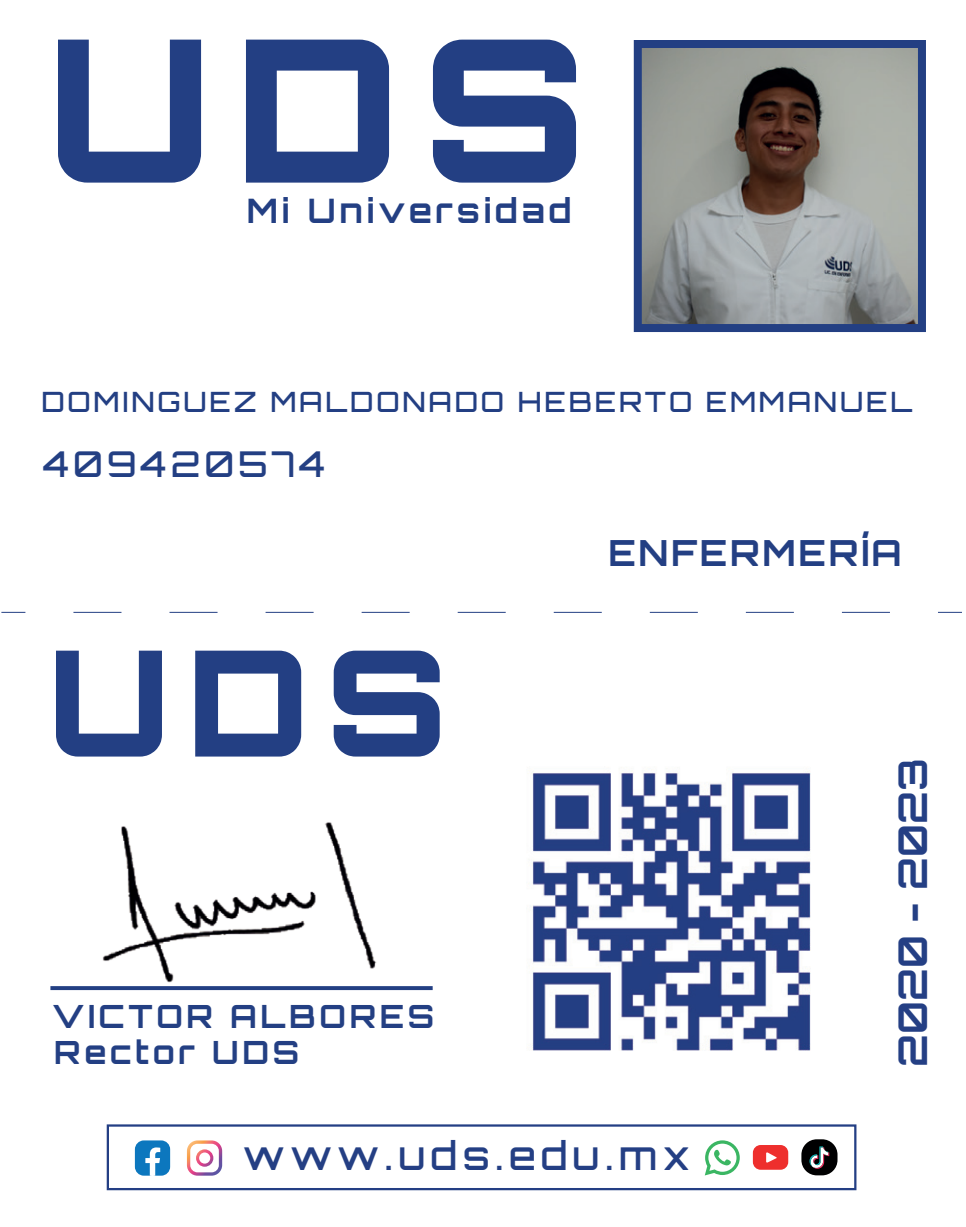
<style>
.page{position:relative;width:966px;height:1227px;background:#fff}
.page>*{position:absolute;margin:0;border:0;box-sizing:border-box;transform-origin:0 0}
.t1{font:700 39.6px "Orbitron";color:#243f84}
.t2{font:500 39.2px "Orbitron";letter-spacing:.135em;color:#243f84}
.t3{font:700 36px "Orbitron";letter-spacing:.075em;color:#233f83}
.t4{font:500 35.6px "Orbitron";letter-spacing:.115em;color:#233f83}
.t5{font:700 33.6px "Orbitron";letter-spacing:.115em;color:#233f83}
.t6{font:700 32px/36px "Orbitron";letter-spacing:.115em;color:#233f83}
.t7{font:500 28px "Orbitron";letter-spacing:.1em;color:#233f83}
</style>
<div class="page">
<img style="left:642px;top:49px;width:274px;height:274px">
<div style="left:633px;top:40px;width:292px;height:292px;border:8px solid #233f83"></div>
<svg style="left:58px;top:40px;width:143px;height:143px"></svg>
<svg style="left:246px;top:40px;width:143px;height:143px"></svg>
<svg style="left:433px;top:40px;width:143px;height:143px"></svg>
<svg style="left:56px;top:651px;width:106px;height:105px"></svg>
<svg style="left:195px;top:651px;width:106px;height:105px"></svg>
<svg style="left:334px;top:651px;width:105px;height:105px"></svg>
<div style="left:50px;top:986px;width:382px;height:4px;border:2px solid #233f83"></div>
<img style="left:94px;top:822px;width:288px;height:169px">
<img style="left:531px;top:770px;width:280px;height:281px">
<svg style="left:1px;top:612px;width:24px;height:1px"></svg>
<svg style="left:73px;top:612px;width:817px;height:1px"></svg>
<svg style="left:938px;top:612px;width:23px;height:1px"></svg>
<svg style="left:187px;top:1140px;width:35px;height:36px"></svg>
<svg style="left:705px;top:1140px;width:34px;height:35px"></svg>
<svg style="left:752px;top:1145px;width:36px;height:25px"></svg>
<div style="left:107px;top:1124px;width:749px;height:66px;border:2px solid #243f84"></div>
<div style="left:801px;top:1139px;width:36px;height:36px;background:#000001;border-radius:15px"></div>
<svg style="left:809px;top:1146px;width:20px;height:23px"></svg>
<svg style="left:135px;top:1140px;width:35px;height:36px"></svg>
<p class="t5" style="left:247px;top:191px;width:326px">Mi Universidad</p>
<p class="t7" style="left:41px;top:384px;width:872px">DOMINGUEZ MALDONADO HEBERTO EMMANUEL</p>
<p class="t4" style="left:43px;top:442px;width:283px">409420574</p>
<p class="t6" style="left:52px;top:998px;width:383px">VICTOR ALBORES<br>Rector UDS</p>
<p class="t3" style="left:608px;top:531px;width:295px">ENFERMERÍA</p>
<h1 class="t1" style="left:888px;top:1067px;width:310px;rotate:-90deg">2020 - 2023</h1>
<h2 class="t2" style="left:243px;top:1131px;width:448px">www.uds.edu.mx</h2>
</div>
